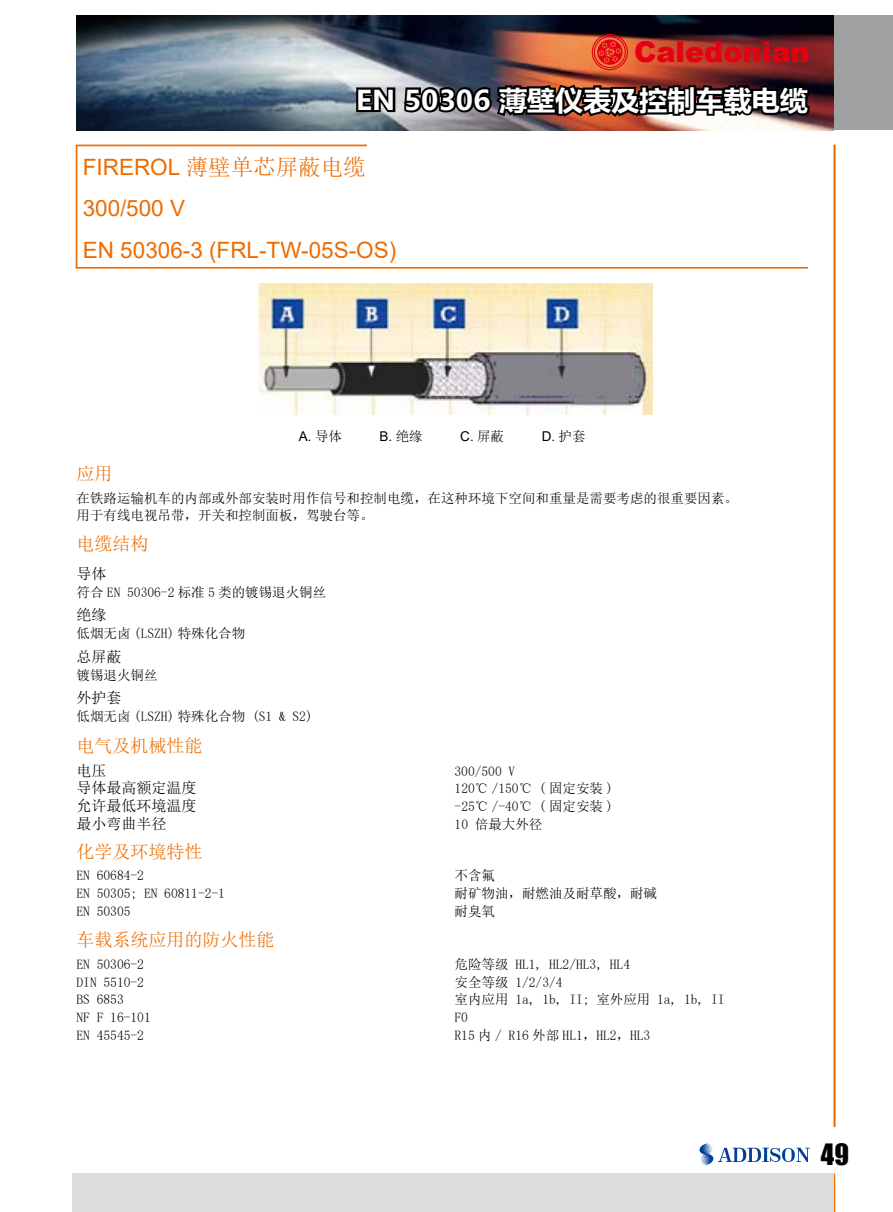
<style>
.page{position:relative;width:893px;height:1212px;background:#fff}
.page>*{position:absolute;margin:0;border:0;box-sizing:border-box;transform-origin:0 0}
.t1{font:900 28.65px "Arial";color:#e60012}
.t2{font:700 27px "Microsoft Ya Hei";color:#fff;scale:1.04 1}
.t3{font:27px "Impact";color:#000}
.t4{font:22.5px/41.7px "Arial";color:#ed6c00}
.t5{font:22.5px "N Sim Sun";color:#ed6c00}
.t6{font:18px "N Sim Sun";color:#ed6c00}
.t7{font:15px "N Sim Sun";color:#000}
.t8{font:13.5px/17.7px "N Sim Sun";color:#000}
.t9{font:13.5px "Arial";color:#000}
.s1{font-family:"Arial"}
.s2{font-family:"N Sim Sun"}
</style>
<div class="page">
<div style="left:761px;top:15px;width:132px;height:115px;background:#9fa0a0"></div>
<img style="left:77px;top:15px;width:756px;height:115px">
<hr style="left:833px;top:145px;width:3px;height:982px;background:#ed6c00">
<hr style="left:833px;top:1174px;width:2px;height:38px;background:#ed6c00">
<svg style="left:592px;top:34px;width:36px;height:36px"></svg>
<div style="left:72px;top:1174px;width:761px;height:38px;background:#dcdddd"></div>
<svg style="left:699px;top:1143px;width:111px;height:22px"></svg>
<svg style="left:75px;top:144px;width:733px;height:125px"></svg>
<img style="left:258px;top:283px;width:395px;height:132px">
<img style="left:354px;top:77px;width:459px;height:43px">
<h1 class="t1" style="left:634px;top:31px;width:177px">Caledonian</h1>
<h2 class="t2" style="left:356px;top:81px;width:436px">EN 50306 薄壁仪表及控制车载电缆</h2>
<h3 class="t5" style="left:83px;top:155px;width:284px"><span class="s1">FIREROL</span> 薄壁单芯屏蔽电缆</h3>
<h3 class="t4" style="left:83px;top:187px;width:315px">300/500 V<br>EN 50306-3 (FRL-TW-05S-OS)</h3>
<p class="t9" style="left:299px;top:427px;width:45px">A. <span class="s2">导体</span></p>
<p class="t9" style="left:380px;top:427px;width:45px">B. <span class="s2">绝缘</span></p>
<p class="t9" style="left:460px;top:427px;width:45px">C. <span class="s2">屏蔽</span></p>
<p class="t9" style="left:542px;top:427px;width:45px">D. <span class="s2">护套</span></p>
<h3 class="t6" style="left:77px;top:464px;width:37px">应用</h3>
<p class="t8" style="left:77px;top:489px;width:663px">在铁路运输机车的内部或外部安装时用作信号和控制电缆，在这种环境下空间和重量是需要考虑的很重要因素。用于有线电视吊带，开关和控制面板，驾驶台等。</p>
<h3 class="t6" style="left:77px;top:535px;width:74px">电缆结构</h3>
<p class="t7" style="left:77px;top:566px;width:32px">导体</p>
<p class="t8" style="left:77px;top:583px;width:251px">符合 EN 50306-2 标准 5 类的镀锡退火铜丝</p>
<p class="t7" style="left:77px;top:607px;width:32px">绝缘</p>
<p class="t8" style="left:77px;top:625px;width:170px">低烟无卤 (LSZH) 特殊化合物</p>
<p class="t7" style="left:77px;top:649px;width:47px">总屏蔽</p>
<p class="t8" style="left:77px;top:666px;width:83px">镀锡退火铜丝</p>
<p class="t7" style="left:77px;top:690px;width:47px">外护套</p>
<p class="t8" style="left:77px;top:708px;width:238px">低烟无卤 (LSZH) 特殊化合物 (S1 &amp; S2)</p>
<h3 class="t6" style="left:77px;top:736px;width:128px">电气及机械性能</h3>
<p class="t7" style="left:77px;top:763px;width:32px">电压</p>
<p class="t8" style="left:455px;top:762px;width:62px">300/500 V</p>
<p class="t7" style="left:77px;top:780px;width:122px">导体最高额定温度</p>
<p class="t8" style="left:455px;top:780px;width:160px">120℃ /150℃ ( 固定安装 )</p>
<p class="t7" style="left:77px;top:798px;width:122px">允许最低环境温度</p>
<p class="t8" style="left:455px;top:797px;width:160px">-25℃ /-40℃ ( 固定安装 )</p>
<p class="t7" style="left:77px;top:816px;width:92px">最小弯曲半径</p>
<p class="t8" style="left:455px;top:815px;width:89px">10 倍最大外径</p>
<h3 class="t6" style="left:77px;top:842px;width:128px">化学及环境特性</h3>
<p class="t8" style="left:77px;top:867px;width:69px">EN 60684-2</p>
<p class="t8" style="left:455px;top:867px;width:42px">不含氟</p>
<p class="t8" style="left:77px;top:884px;width:150px">EN 50305; EN 60811-2-1</p>
<p class="t8" style="left:455px;top:884px;width:204px">耐矿物油，耐燃油及耐草酸，耐碱</p>
<p class="t8" style="left:77px;top:902px;width:56px">EN 50305</p>
<p class="t8" style="left:455px;top:902px;width:42px">耐臭氧</p>
<h3 class="t6" style="left:77px;top:930px;width:200px">车载系统应用的防火性能</h3>
<p class="t8" style="left:77px;top:955px;width:69px">EN 50306-2</p>
<p class="t8" style="left:455px;top:955px;width:177px">危险等级 HL1, HL2/HL3, HL4</p>
<p class="t8" style="left:77px;top:973px;width:69px">DIN 5510-2</p>
<p class="t8" style="left:455px;top:973px;width:109px">安全等级 1/2/3/4</p>
<p class="t8" style="left:77px;top:990px;width:49px">BS 6853</p>
<p class="t8" style="left:455px;top:990px;width:271px">室内应用 1a, 1b, II; 室外应用 1a, 1b, II</p>
<p class="t8" style="left:77px;top:1008px;width:76px">NF F 16-101</p>
<p class="t8" style="left:455px;top:1008px;width:15px">F0</p>
<p class="t8" style="left:77px;top:1026px;width:69px">EN 45545-2</p>
<p class="t8" style="left:455px;top:1026px;width:197px">R15 内 / R16 外部 HL1，HL2，HL3</p>
<h2 class="t3" style="left:821px;top:1134px;width:30px">49</h2>
</div>
